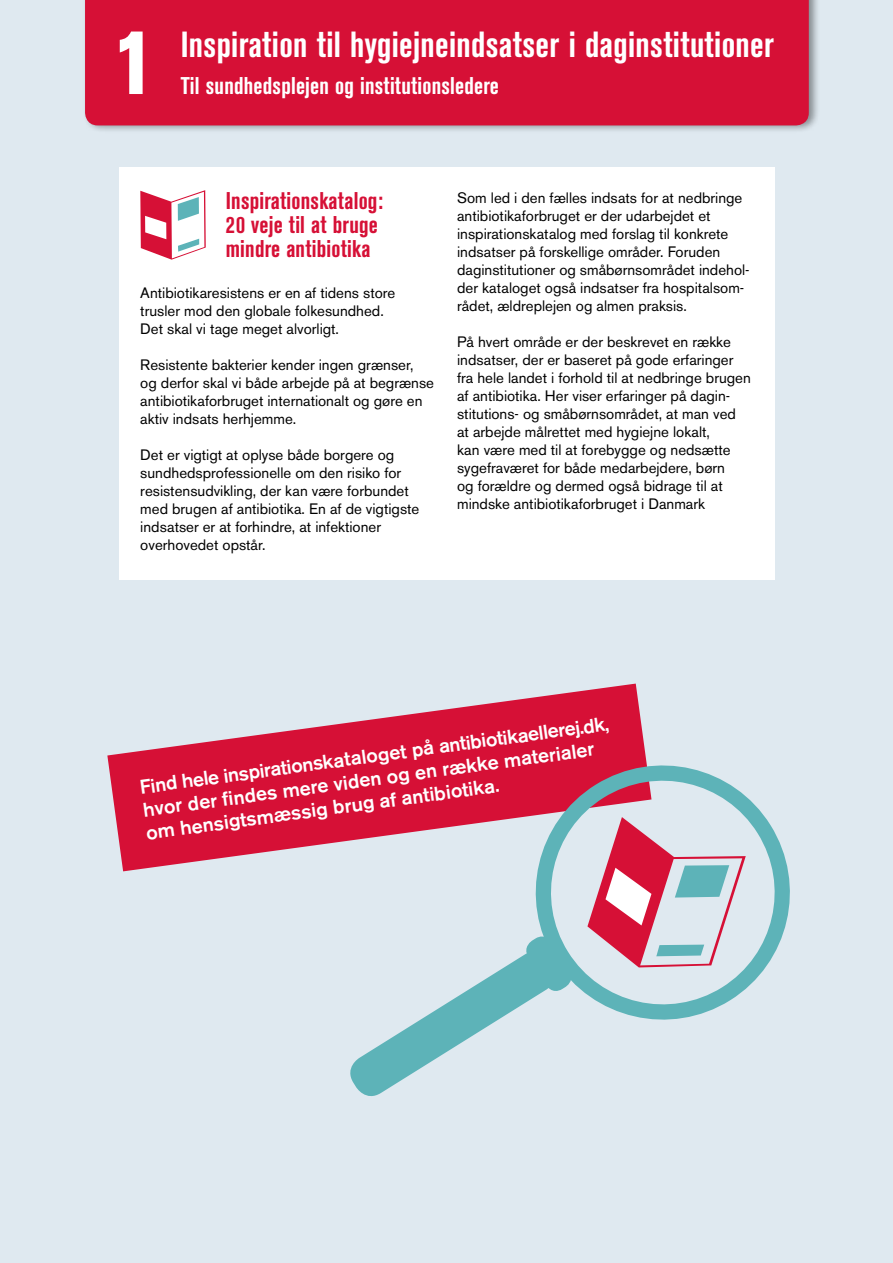
<style>
.page{position:relative;width:893px;height:1263px;background:#dfe9f0}
.page>*{position:absolute;margin:0;border:0;box-sizing:border-box;transform-origin:0 0}
.t1{font:800 condensed 88.5px "Akzidenz Grotesk BE";color:#fff}
.t2{font:700 condensed 36px "Akzidenz Grotesk BE";letter-spacing:.01em;color:#fff;scale:.95 1}
.t3{font:700 condensed 24px/24px "Akzidenz Grotesk BE";letter-spacing:.01em;color:#d61036;scale:.95 1}
.t4{font:700 condensed 24px "Akzidenz Grotesk BE";letter-spacing:.01em;color:#fff;scale:.95 1}
.t5{font:500 19.8px/23px "Akzidenz Grotesk BE";color:#fff}
.t6{font:15px/18px "Akzidenz Grotesk BE";color:#000}
</style>
<div class="page">
<div style="left:82px;top:0;width:738px;height:133px;background:#000;opacity:.4"></div>
<div style="left:85px;top:0;width:724px;height:125px;background:#d61036"></div>
<div style="left:119px;top:167px;width:656px;height:412px;background:#fff"></div>
<svg style="left:107px;top:684px;width:538px;height:187px;fill:#d61036"></svg>
<svg style="left:140px;top:190px;width:66px;height:70px"></svg>
<svg style="left:518px;top:748px;width:272px;height:272px"></svg>
<svg style="left:350px;top:932px;width:226px;height:164px"></svg>
<svg style="left:587px;top:817px;width:159px;height:150px"></svg>
<h1 class="t1" style="left:112px;top:12px;width:46px">1</h1>
<h2 class="t2" style="left:181px;top:24px;width:626px">Inspiration til hygiejneindsatser i daginstitutioner</h2>
<h3 class="t4" style="left:181px;top:72px;width:336px">Til sundhedsplejen og institutionsledere</h3>
<h3 class="t3" style="left:226px;top:189px;width:167px">Inspirationskatalog:<br>20 veje til at bruge mindre antibiotika</h3>
<p class="t6" style="left:140px;top:284px;width:257px">Antibiotikaresistens er en af tidens store trusler mod den globale folkesundhed.<br>Det skal vi tage meget alvorligt.</p>
<p class="t6" style="left:140px;top:356px;width:295px">Resistente bakterier kender ingen grænser,<br>og derfor skal vi både arbejde på at begrænse antibiotikaforbruget internationalt og gøre en aktiv indsats herhjemme.</p>
<p class="t6" style="left:140px;top:446px;width:281px">Det er vigtigt at oplyse både borgere og sundhedsprofessionelle om den risiko for resistensudvikling, der kan være forbundet med brugen af antibiotika. En af de vigtigste indsatser er at forhindre, at infektioner overhovedet opstår.</p>
<p class="t6" style="left:457px;top:188px;width:294px">Som led i den fælles indsats for at nedbringe antibiotikaforbruget er der udarbejdet et inspirationskatalog med forslag til konkrete indsatser på forskellige områder. Foruden daginstitutioner og småbørnsområdet indehol&shy;der kataloget også indsatser fra hospitalsom&shy;rådet, ældreplejen og almen praksis.</p>
<p class="t6" style="left:457px;top:332px;width:295px">På hvert område er der beskrevet en række indsatser, der er baseret på gode erfaringer fra hele landet i forhold til at nedbringe brugen af antibiotika. Her viser erfaringer på dagin&shy;stitutions- og småbørnsområdet, at man ved at arbejde målrettet med hygiejne lokalt,<br>kan være med til at forebygge og nedsætte sygefraværet for både medarbejdere, børn<br>og forældre og dermed også bidrage til at mindske antibiotikaforbruget i Danmark</p>
<h3 class="t5" style="left:138px;top:777px;width:475px;rotate:-8deg">Find hele inspirationskataloget på antibiotikaellerej.dk, hvor der fi ndes mere viden og en række materialer om hensigtsmæssig brug af antibiotika.</h3>
</div>
